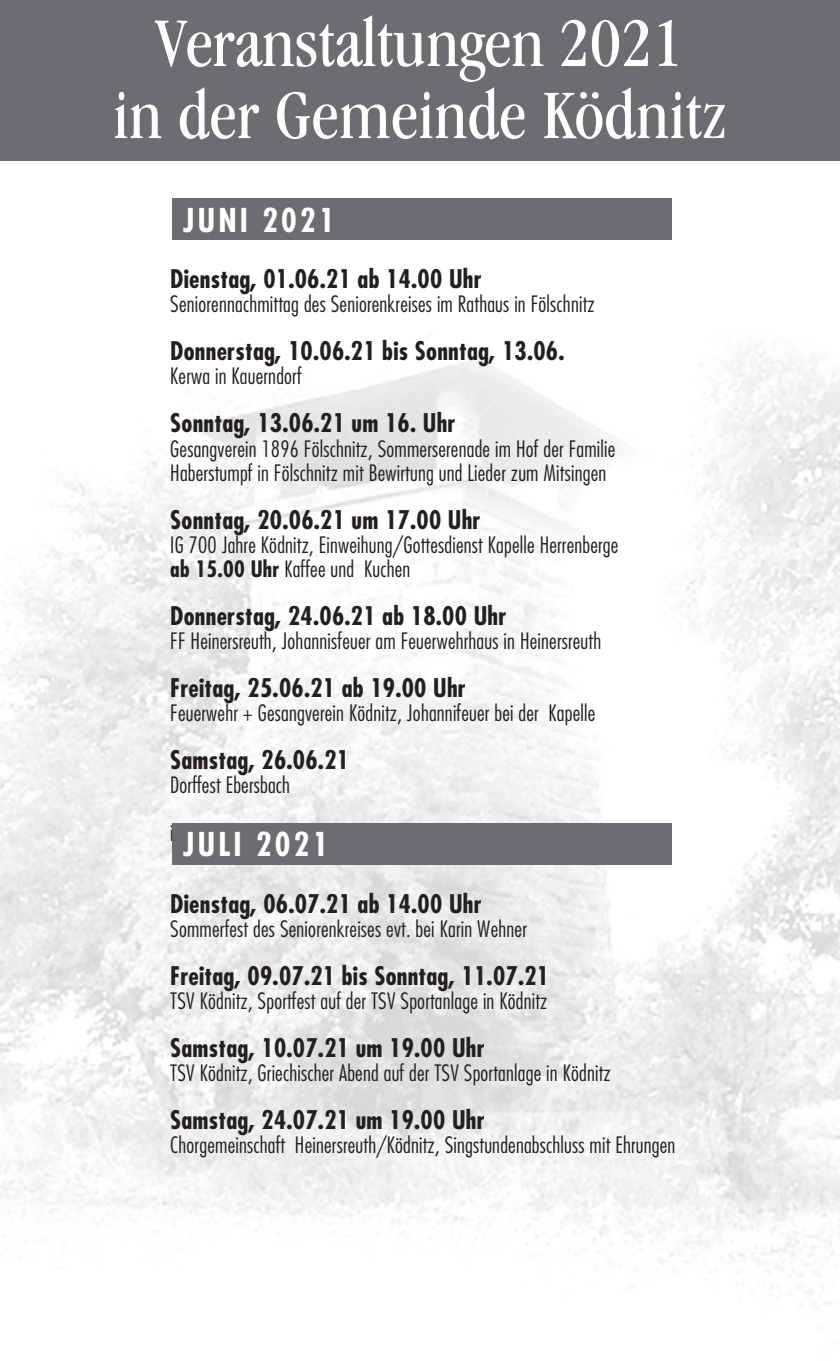
<style>
.page{position:relative;width:840px;height:1361px;background:#fff}
.page>*{position:absolute;margin:0;border:0;box-sizing:border-box;transform-origin:0 0}
.t1{font:condensed 72px/72px "Garamond IT Cby BT";color:#fff;text-align:center}
.t2{font:700 condensed 32px "Futura";letter-spacing:.1em;color:#fff}
.t3{font:700 condensed 25px "Futura";letter-spacing:.01em;color:#231f20}
.t4{font:300 condensed 22px/24px "Futura";letter-spacing:.01em;color:#231f20}
.s1{font-weight:700}
</style>
<div class="page">
<img style="left:0;top:160px;width:839px;height:1143px">
<div style="left:0;top:0;width:839px;height:160px;background:#6c6d70"></div>
<div style="left:172px;top:198px;width:499px;height:42px;background:#6c6d70"></div>
<div style="left:172px;top:822px;width:499px;height:42px;background:#6c6d70"></div>
<h1 class="t1" style="left:113px;top:6px;width:615px">Veranstaltungen 2021<br>in der Gemeinde Ködnitz</h1>
<h2 class="t2" style="left:183px;top:199px;width:153px">Juni 2021</h2>
<p class="t3" style="left:170px;top:263px;width:313px">Dienstag, 01.06.21 ab 14.00 Uhr</p>
<p class="t4" style="left:170px;top:292px;width:426px">Seniorennachmittag des Seniorenkreises im Rathaus in Fölschnitz</p>
<p class="t3" style="left:170px;top:335px;width:395px">Donnerstag, 10.06.21 bis Sonntag, 13.06.</p>
<p class="t4" style="left:170px;top:364px;width:133px">Kerwa in Kauerndorf</p>
<p class="t3" style="left:170px;top:407px;width:286px">Sonntag, 13.06.21 um 16. Uhr</p>
<p class="t4" style="left:170px;top:436px;width:446px">Gesangverein 1896 Fölschnitz, Sommerserenade im Hof der Familie<br>Haberstumpf in Fölschnitz mit Bewirtung und Lieder zum Mitsingen</p>
<p class="t3" style="left:170px;top:503px;width:311px">Sonntag, 20.06.21 um 17.00 Uhr</p>
<p class="t4" style="left:170px;top:532px;width:449px">IG 700 Jahre Ködnitz, Einweihung/Gottesdienst Kapelle Herrenberge <span class="s1">ab 15.00 Uhr</span> Kaffee und Kuchen</p>
<p class="t3" style="left:170px;top:599px;width:337px">Donnerstag, 24.06.21 ab 18.00 Uhr</p>
<p class="t4" style="left:170px;top:628px;width:432px">FF Heinersreuth, Johannisfeuer am Feuerwehrhaus in Heinersreuth</p>
<p class="t3" style="left:170px;top:671px;width:297px">Freitag, 25.06.21 ab 19.00 Uhr</p>
<p class="t4" style="left:170px;top:700px;width:426px">Feuerwehr + Gesangverein Ködnitz, Johannifeuer bei der Kapelle</p>
<p class="t3" style="left:170px;top:743px;width:180px">Samstag, 26.06.21</p>
<p class="t4" style="left:170px;top:760px;width:121px;line-height:48px">Dorffest Ebersbach in Fölschnitz</p>
<h2 class="t2" style="left:183px;top:823px;width:146px">Juli 2021</h2>
<p class="t3" style="left:170px;top:887px;width:313px">Dienstag, 06.07.21 ab 14.00 Uhr</p>
<p class="t4" style="left:170px;top:916px;width:358px">Sommerfest des Seniorenkreises evt. bei Karin Wehner</p>
<p class="t3" style="left:170px;top:959px;width:380px">Freitag, 09.07.21 bis Sonntag, 11.07.21</p>
<p class="t4" style="left:170px;top:988px;width:378px">TSV Ködnitz, Sportfest auf der TSV Sportanlage in Ködnitz</p>
<p class="t3" style="left:170px;top:1031px;width:316px">Samstag, 10.07.21 um 19.00 Uhr</p>
<p class="t4" style="left:170px;top:1060px;width:442px">TSV Ködnitz, Griechischer Abend auf der TSV Sportanlage in Ködnitz</p>
<p class="t3" style="left:170px;top:1103px;width:316px">Samstag, 24.07.21 um 19.00 Uhr</p>
<p class="t4" style="left:170px;top:1132px;width:506px">Chorgemeinschaft Heinersreuth/Ködnitz, Singstundenabschluss mit Ehrungen</p>
</div>
